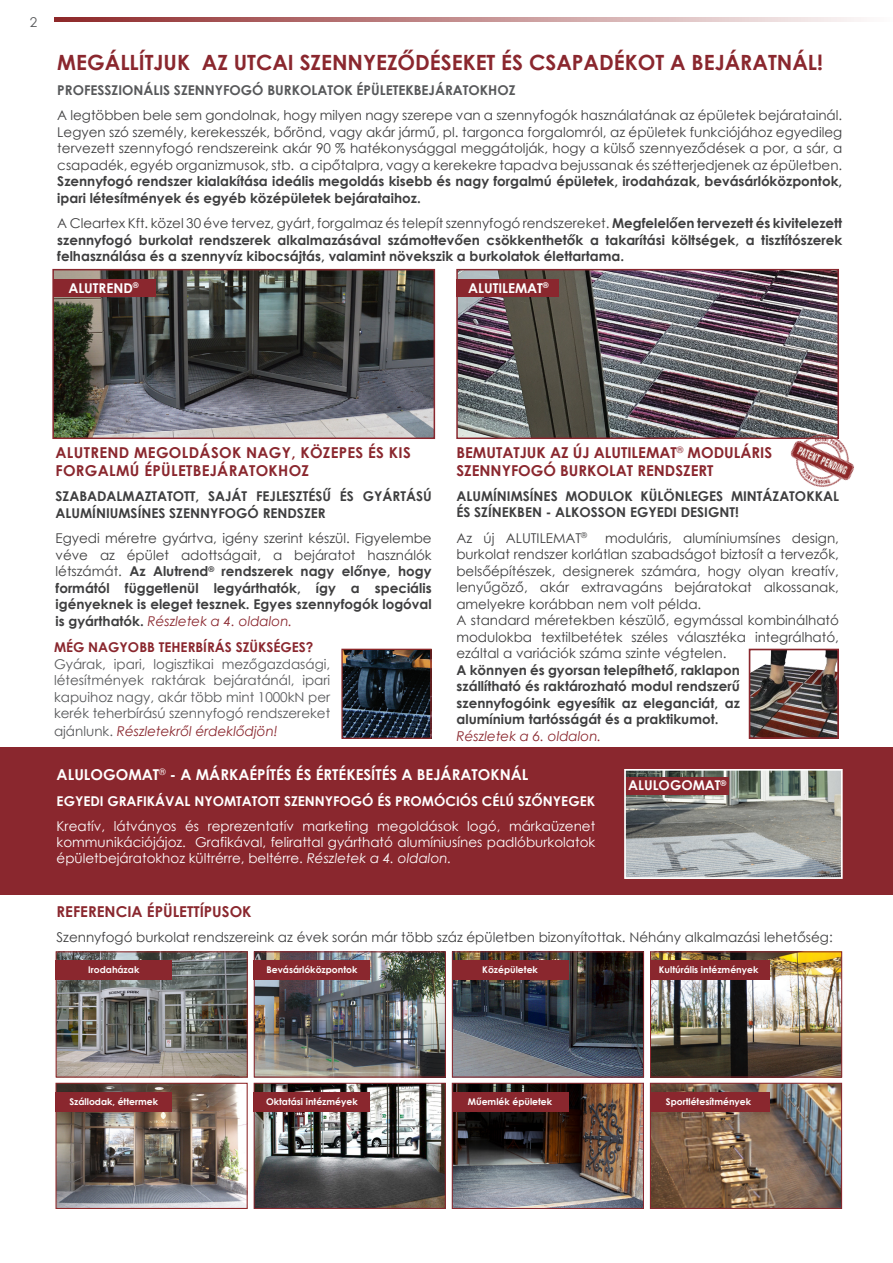
<style>
.page{position:relative;width:893px;height:1263px;background:#fff}
.page>*{position:absolute;margin:0;border:0;box-sizing:border-box;transform-origin:0 0}
.t1{font:700 21px "Century Gothic";color:#8a272e}
.t2{font:700 15px/18px "Century Gothic";color:#8a272e}
.t3{font:700 15px/18px "Century Gothic";letter-spacing:.02em;color:#8a272e}
.t4{font:700 15px "Century Gothic";color:#fff}
.t5{font:700 13.5px/16.5px "Century Gothic";color:#3e3e3f}
.t6{font:13.5px/16.5px "Century Gothic";color:#3e3e3f;text-align:justify}
.t7{font:13.5px/16.2px "Century Gothic";color:#fff;text-align:justify}
.t8{font:13.5px/16.5px "Century Gothic";color:#57585a;text-align:justify}
.t9{font:700 13.5px "Century Gothic";color:#fff}
.t10{font:700 13.5px "Century Gothic";color:#57585a}
.t11{font:italic 13.5px "Century Gothic";color:#8a272e}
.t12{font:700 13.5px "Century Gothic";color:#8a272e}
.t13{font:700 9.3px "Century Gothic";color:#fff}
.s1{font-weight:400}
.s2{font-weight:400;font-style:italic;color:#8a272e}
.s3{font-style:normal;color:#57585a}
.s4{font-style:italic}
</style>
<div class="page">
<img style="left:55px;top:272px;width:377px;height:164px">
<div style="left:52px;top:269px;width:383px;height:170px;border:2px solid #8a272e"></div>
<img style="left:459px;top:272px;width:377px;height:164px">
<div style="left:456px;top:269px;width:383px;height:170px;border:2px solid #8a272e"></div>
<svg style="left:54px;top:17px;width:807px;height:5px"></svg>
<img style="left:256px;top:953px;width:188px;height:122px">
<div style="left:254px;top:951px;width:192px;height:126px;border:1px solid #8a272e"></div>
<img style="left:58px;top:953px;width:188px;height:122px">
<div style="left:56px;top:951px;width:192px;height:126px;border:1px solid #8f2829"></div>
<img style="left:454px;top:953px;width:188px;height:122px">
<div style="left:452px;top:951px;width:192px;height:126px;border:1px solid #8a272e"></div>
<img style="left:652px;top:953px;width:188px;height:122px">
<div style="left:650px;top:951px;width:192px;height:126px;border:1px solid #8a272e"></div>
<div style="left:56px;top:961px;width:116px;height:19px;background:#8a272e"></div>
<div style="left:254px;top:961px;width:116px;height:19px;background:#8a272e"></div>
<div style="left:452px;top:961px;width:116px;height:19px;background:#8a272e"></div>
<div style="left:650px;top:961px;width:119px;height:19px;background:#8a272e"></div>
<div style="left:0;top:747px;width:893px;height:148px;background:#8a272e"></div>
<img style="left:627px;top:772px;width:213px;height:104px">
<div style="left:624px;top:769px;width:219px;height:110px;border:2px solid #fff"></div>
<img style="left:775px;top:417px;width:79px;height:70px">
<div style="left:626px;top:777px;width:102px;height:18px;background:#8a272e"></div>
<img style="left:256px;top:1085px;width:188px;height:122px">
<div style="left:254px;top:1083px;width:192px;height:126px;border:1px solid #8a272e"></div>
<img style="left:57px;top:1085px;width:189px;height:122px">
<div style="left:55px;top:1083px;width:193px;height:126px;border:1px solid #8f2829"></div>
<img style="left:454px;top:1085px;width:188px;height:122px">
<div style="left:452px;top:1083px;width:192px;height:126px;border:1px solid #8a272e"></div>
<img style="left:652px;top:1085px;width:188px;height:122px">
<div style="left:650px;top:1083px;width:192px;height:126px;border:1px solid #8a272e"></div>
<div style="left:55px;top:1092px;width:117px;height:19px;background:#8a272e"></div>
<div style="left:254px;top:1092px;width:116px;height:19px;background:#8a272e"></div>
<div style="left:452px;top:1092px;width:116px;height:19px;background:#8a272e"></div>
<div style="left:650px;top:1092px;width:119px;height:19px;background:#8a272e"></div>
<div style="left:54px;top:279px;width:102px;height:18px;background:#8a272e"></div>
<div style="left:457px;top:279px;width:102px;height:18px;background:#8a272e"></div>
<img style="left:343px;top:651px;width:87px;height:86px">
<div style="left:341px;top:649px;width:91px;height:90px;border:1px solid #8e2829"></div>
<img style="left:752px;top:652px;width:84px;height:84px">
<div style="left:749px;top:649px;width:90px;height:90px;border:2px solid #8a272d"></div>
<p class="t8" style="left:30px;top:14px;width:9px">2</p>
<p class="t1" style="left:57px;top:46px;width:767px">MEGÁLLÍTJUK AZ UTCAI SZENNYEZŐDÉSEKET ÉS CSAPADÉKOT A BEJÁRATNÁL!</p>
<p class="t10" style="left:57px;top:80px;width:460px">PROFESSZIONÁLIS SZENNYFOGÓ BURKOLATOK ÉPÜLETEKBEJÁRATOKHOZ</p>
<p class="t6" style="left:57px;top:107px;width:786px">A legtöbben bele sem gondolnak, hogy milyen nagy szerepe van a szennyfogók használatának az épületek bejáratainál.<br>Legyen szó személy, kerekesszék, bőrönd, vagy akár jármű, pl. targonca forgalomról, az épületek funkciójához egyedileg tervezett szennyfogó rendszereink akár 90 % hatékonysággal meggátolják, hogy a külső szennyeződések a por, a sár, a csapadék, egyéb organizmusok, stb. a cipőtalpra, vagy a kerekekre tapadva bejussanak és szétterjedjenek az épületben.</p>
<p class="t5" style="left:57px;top:172px;width:786px">Szennyfogó rendszer kialakítása ideális megoldás kisebb és nagy forgalmú épületek, irodaházak, bevásárlóközpontok, ipari létesítmények és egyéb középületek bejárataihoz.</p>
<p class="t5" style="left:57px;top:214px;width:786px;text-align:justify"><span class="s1">A Cleartex Kft. közel 30 éve tervez, gyárt, forgalmaz és telepít szennyfogó rendszereket.</span> Megfelelően tervezett és kivitelezett szennyfogó burkolat rendszerek alkalmazásával számottevően csökkenthetők a takarítási költségek, a tisztítószerek felhasználása és a szennyvíz kibocsájtás, valamint növekszik a burkolatok élettartama.</p>
<p class="t9" style="left:68px;top:277px;width:72px">ALUTREND<sup>®</sup></p>
<p class="t9" style="left:468px;top:277px;width:82px">ALUTILEMAT<sup>®</sup></p>
<p class="t3" style="left:56px;top:443px;width:357px">ALUTREND MEGOLDÁSOK NAGY, KÖZEPES ÉS KIS<br>FORGALMÚ ÉPÜLETBEJÁRATOKHOZ</p>
<p class="t5" style="left:56px;top:487px;width:378px">SZABADALMAZTATOTT, SAJÁT FEJLESZTÉSŰ ÉS GYÁRTÁSÚ<br>ALUMÍNIUMSÍNES SZENNYFOGÓ RENDSZER</p>
<p class="t5" style="left:56px;top:529px;width:378px;text-align:justify"><span class="s1">Egyedi méretre gyártva, igény szerint készül. Figyelembe véve az épület adottságait, a bejáratot használók létszámát.</span> Az Alutrend<sup>®</sup> rendszerek nagy előnye, hogy formától függetlenül legyárthatók, így a speciális igényeknek is eleget tesznek. Egyes szennyfogók logóval is gyárthatók. <span class="s2">Részletek a 4. oldalon.</span></p>
<p class="t12" style="left:54px;top:637px;width:261px">MÉG NAGYOBB TEHERBÍRÁS SZÜKSÉGES?</p>
<p class="t8" style="left:54px;top:656px;width:278px">Gyárak, ipari, logisztikai mezőgazdasági, létesítmények raktárak bejáratánál, ipari kapuihoz nagy, akár több mint 1000kN per kerék teherbírású szennyfogó rendszereket</p>
<p class="t11" style="left:54px;top:722px;width:225px"><span class="s3">ajánlunk.</span> Részletekről érdeklődjön!</p>
<p class="t2" style="left:456px;top:443px;width:317px">BEMUTATJUK AZ ÚJ ALUTILEMAT<sup>®</sup> MODULÁRIS<br>SZENNYFOGÓ BURKOLAT RENDSZERT</p>
<p class="t5" style="left:456px;top:487px;width:384px">ALUMÍNIMSÍNES MODULOK KÜLÖNLEGES MINTÁZATOKKAL<br>ÉS SZÍNEKBEN - ALKOSSON EGYEDI DESIGNT!</p>
<p class="t6" style="left:456px;top:529px;width:132px">Az új ALUTILEMAT<sup>®</sup></p>
<p class="t6" style="left:456px;top:529px;width:384px;text-indent:149px">moduláris, alumíniumsínes design, burkolat rendszer korlátlan szabadságot biztosít a tervezők, belsőépítészek, designerek számára, hogy olyan kreatív, lenyűgöző, akár extravagáns bejáratokat alkossanak, amelyekre korábban nem volt példa.</p>
<p class="t6" style="left:456px;top:612px;width:384px">A standard méretekben készülő, egymással kombinálható modulokba textilbetétek széles választéka integrálható, ezáltal a variációk száma szinte végtelen.</p>
<p class="t5" style="left:457px;top:661px;width:285px;text-align:justify">A könnyen és gyorsan telepíthető, raklapon szállítható és raktározható modul rendszerű szennyfogóink egyesítik az eleganciát, az alumínium tartósságát és a praktikumot.</p>
<p class="t11" style="left:457px;top:726px;width:146px">Részletek a 6. oldalon.</p>
<p class="t4" style="left:57px;top:763px;width:473px">ALULOGOMAT<sup>®</sup> - A MÁRKAÉPÍTÉS ÉS ÉRTÉKESÍTÉS A BEJÁRATOKNÁL</p>
<p class="t9" style="left:57px;top:790px;width:540px">EGYEDI GRAFIKÁVAL NYOMTATOTT SZENNYFOGÓ ÉS PROMÓCIÓS CÉLÚ SZŐNYEGEK</p>
<p class="t7" style="left:57px;top:818px;width:540px">Kreatív, látványos és reprezentatív marketing megoldások logó, márkaüzenet kommunikációjájoz. Grafikával, felirattal gyártható alumíniusínes padlóburkolatok épületbejáratokhoz kültrérre, beltérre. <span class="s4">Részletek a 4. oldalon.</span></p>
<p class="t9" style="left:628px;top:775px;width:100px">ALULOGOMAT<sup>®</sup></p>
<p class="t2" style="left:57px;top:901px;width:196px">REFERENCIA ÉPÜLETTÍPUSOK</p>
<p class="t6" style="left:57px;top:929px;width:778px">Szennyfogó burkolat rendszereink az évek során már több száz épületben bizonyítottak. Néhány alkalmazási lehetőség:</p>
<p class="t13" style="left:88px;top:963px;width:53px">Irodaházak</p>
<p class="t13" style="left:266px;top:963px;width:93px">Bevásárlóközpontok</p>
<p class="t13" style="left:482px;top:963px;width:57px">Középületek</p>
<p class="t13" style="left:659px;top:963px;width:101px">Kultúrális intézmények</p>
<p class="t13" style="left:69px;top:1094px;width:90px">Szállodak, éttermek</p>
<p class="t13" style="left:266px;top:1094px;width:93px">Oktatási intézméyek</p>
<p class="t13" style="left:468px;top:1094px;width:86px">Műemlék épületek</p>
<p class="t13" style="left:666px;top:1094px;width:87px">Sportlétesítmények</p>
</div>
